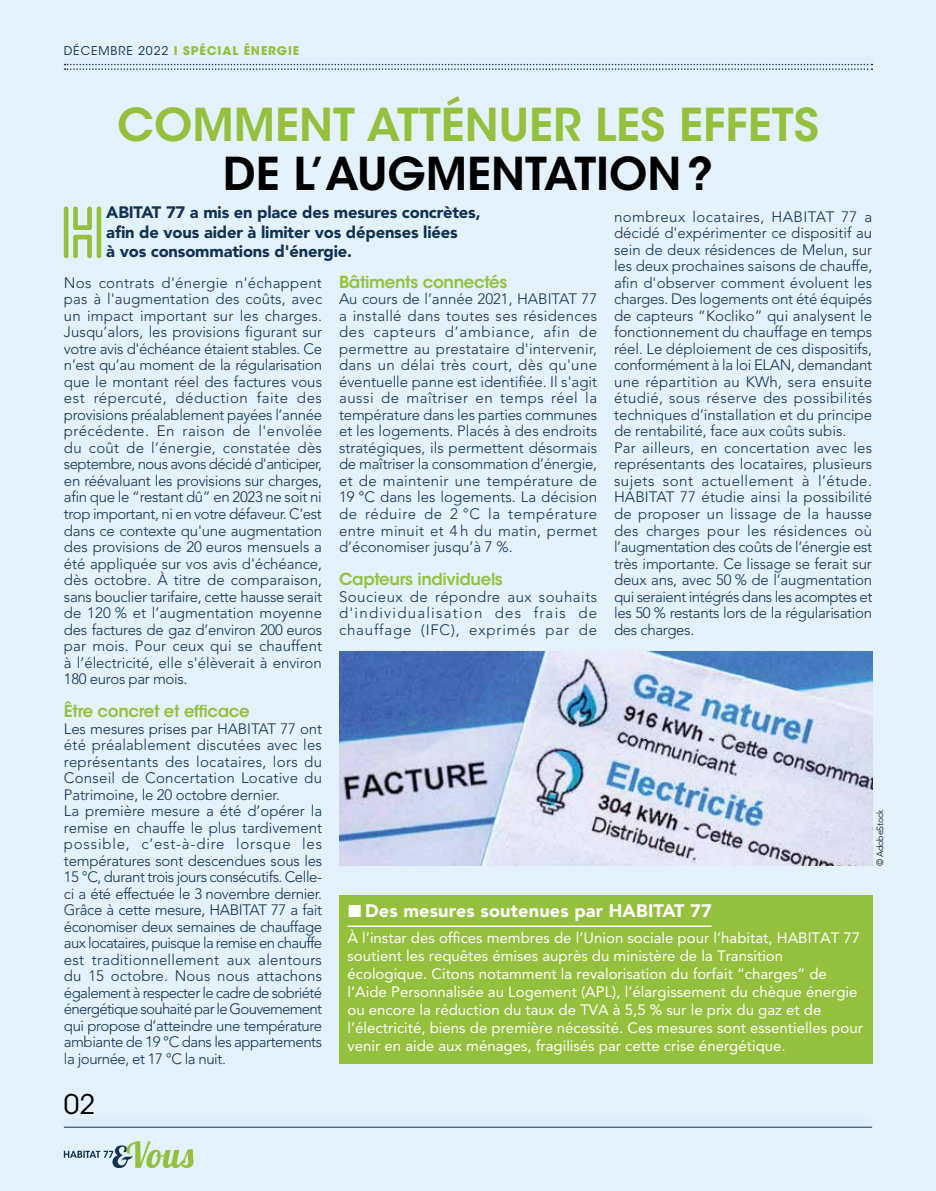
<style>
.page{position:relative;width:936px;height:1191px;background:#fff}
.page>*{position:absolute;margin:0;border:0;box-sizing:border-box;transform-origin:0 0}
.t1{font:700 70.2px "Lovelo Line";color:#95c03d}
.t2{font:600 45px "ITC Avant Garde Std";color:#95c03d}
.t3{font:600 45px "ITC Avant Garde Std";color:#000}
.t4{font:27px "ITC Avant Garde Std";color:#000}
.t5{font:900 18px "Avenir LT Pro";letter-spacing:.01em;color:#fff}
.t6{font:900 16.5px/19.8px "Avenir LT Pro";letter-spacing:-.01em;color:#113251}
.t7{font:600 16.5px "ITC Avant Garde Std";letter-spacing:-.02em;color:#95c03d}
.t8{font:300 15px/16.5px "Avenir LT Pro";color:#113251;text-align:justify}
.t9{font:300 15px/16.5px "Avenir LT Pro";letter-spacing:-.02em;color:#113251}
.t10{font:15px/18px "Avenir LT Pro";color:#fff}
.t11{font:700 12px "ITC Avant Garde Std";letter-spacing:.075em;color:#95c03d}
.t12{font:300 9px "Avenir LT Pro";letter-spacing:-.03em;color:#000}
.s1{font-weight:400;color:#113251}
.s2{font-family:"Klavika Arrows";font-weight:700}
</style>
<div class="page">
<div style="left:0;top:0;width:935px;height:1191px;background:#e3f2fd"></div>
<svg style="left:65px;top:64px;width:807px;height:6px"></svg>
<div style="left:56px;top:1113px;width:823px;height:19px;background:#000;opacity:.26"></div>
<hr style="left:64px;top:1126px;width:808px;height:1px;background:#113251">
<svg style="left:64px;top:1141px;width:129px;height:27px"></svg>
<div style="left:339px;top:895px;width:533px;height:168px;background:#95c03d"></div>
<hr style="left:347px;top:925px;width:364px;height:2px;background:#fff">
<img style="left:339px;top:651px;width:533px;height:214px">
<p class="t11" style="left:64px;top:42px;width:237px"><span class="s1">DÉCEMBRE 2022</span> I SPÉCIAL ÉNERGIE</p>
<h2 class="t2" style="left:117px;top:96px;width:703px">COMMENT ATTÉNUER LES EFFETS</h2>
<h2 class="t3" style="left:223px;top:145px;width:491px">DE L’AUGMENTATION?</h2>
<h1 class="t1" style="left:58px;top:189px;width:50px">H</h1>
<p class="t6" style="left:106px;top:202px;width:376px">ABITAT 77 a mis en place des mesures concrètes, afin de vous aider à limiter vos dépenses liées<br>à vos consommations d'énergie.</p>
<p class="t8" style="left:614px;top:208px;width:260px;text-align:left">nombreux locataires, HABITAT 77 a décidé d'expérimenter ce dispositif au sein de deux résidences de Melun, sur les deux prochaines saisons de chauffe, afin d'observer comment évoluent les charges. Des logements ont été équipés de capteurs “Kocliko” qui analysent le fonctionnement du chauffage en temps réel. Le déploiement de ces dispositifs, conformément à la loi ELAN, demandant une répartition au KWh, sera ensuite étudié, sous réserve des possibilités techniques d’installation et du principe de rentabilité, face aux coûts subis.<br>Par ailleurs, en concertation avec les représentants des locataires, plusieurs sujets sont actuellement à l’étude.<br>HABITAT 77 étudie ainsi la possibilité de proposer un lissage de la hausse des charges pour les résidences où l’augmentation des coûts de l’énergie est très importante. Ce lissage se ferait sur deux ans, avec 50 % de l’augmentation qui seraient intégrés dans les acomptes et les 50 % restants lors de la régularisation des charges.</p>
<p class="t7" style="left:339px;top:271px;width:170px">Bâtiments connectés</p>
<p class="t8" style="left:339px;top:291px;width:260px">Au cours de l’année 2021, HABITAT 77 a installé dans toutes ses résidences des capteurs d’ambiance, afin de permettre au prestataire d'intervenir, dans un délai très court, dès qu'une éventuelle panne est identifiée. Il s'agit aussi de maîtriser en temps réel la température dans les parties communes et les logements. Placés à des endroits stratégiques, ils permettent désormais de maîtriser la consommation d’énergie, et de maintenir une température de 19 °C dans les logements. La décision de réduire de 2 °C la température entre minuit et 4 h du matin, permet d’économiser jusqu’à 7 %.</p>
<p class="t7" style="left:339px;top:568px;width:165px">Capteurs individuels</p>
<p class="t8" style="left:339px;top:588px;width:260px">Soucieux de répondre aux souhaits d'individualisation des frais de chauffage (IFC), exprimés par de</p>
<p class="t8" style="left:64px;top:274px;width:260px">Nos contrats d'énergie n'échappent pas à l'augmentation des coûts, avec un impact important sur les charges.<br>Jusqu’alors, les provisions figurant sur votre avis d'échéance étaient stables. Ce n’est qu’au moment de la régularisation que le montant réel des factures vous est répercuté, déduction faite des provisions préalablement payées l’année précédente. En raison de l'envolée du coût de l’énergie, constatée dès septembre, nous avons décidé d'anticiper, en réévaluant les provisions sur charges, afin que le “restant dû” en 2023 ne soit ni trop important, ni en votre défaveur. C'est dans ce contexte qu'une augmentation des provisions de 20 euros mensuels a été appliquée sur vos avis d'échéance, dès octobre. À titre de comparaison, sans bouclier tarifaire, cette hausse serait de 120 % et l’augmentation moyenne des factures de gaz d’environ 200 euros par mois. Pour ceux qui se chauffent à l’électricité, elle s'élèverait à environ 180 euros par mois.</p>
<p class="t7" style="left:64px;top:700px;width:187px">Être concret et efficace</p>
<p class="t9" style="left:64px;top:720px;width:260px">Les mesures prises par HABITAT 77 ont été préalablement discutées avec les représentants des locataires, lors du Conseil de Concertation Locative du Patrimoine, le 20 octobre dernier.<br>La première mesure a été d’opérer la remise en chauffe le plus tardivement possible, c’est-à-dire lorsque les températures sont descendues sous les 15 °C, durant trois jours consécutifs. Celle&shy;ci a été effectuée le 3 novembre dernier.<br>Grâce à cette mesure, HABITAT 77 a fait économiser deux semaines de chauffage aux locataires, puisque la remise en chauffe est traditionnellement aux alentours du 15 octobre. Nous nous attachons également à respecter le cadre de sobriété énergétique souhaité par le Gouvernement qui propose d’atteindre une température ambiante de 19 °C dans les appartements la journée, et 17 °C la nuit.</p>
<p class="t12" style="left:874px;top:865px;width:57px;rotate:-90deg">© AdobeStock</p>
<p class="t5" style="left:347px;top:899px;width:366px"><span class="s2">(</span> Des mesures soutenues par HABITAT 77</p>
<p class="t10" style="left:347px;top:928px;width:517px">À l’instar des offices membres de l’Union sociale pour l’habitat, HABITAT 77 soutient les requêtes émises auprès du ministère de la Transition écologique. Citons notamment la revalorisation du forfait “charges” de l’Aide Personnalisée au Logement (APL), l’élargissement du chèque énergie ou encore la réduction du taux de TVA à 5,5 % sur le prix du gaz et de l’électricité, biens de première nécessité. Ces mesures sont essentielles pour venir en aide aux ménages, fragilisés par cette crise énergétique.</p>
<h3 class="t4" style="left:64px;top:1088px;width:33px">02</h3>
</div>
